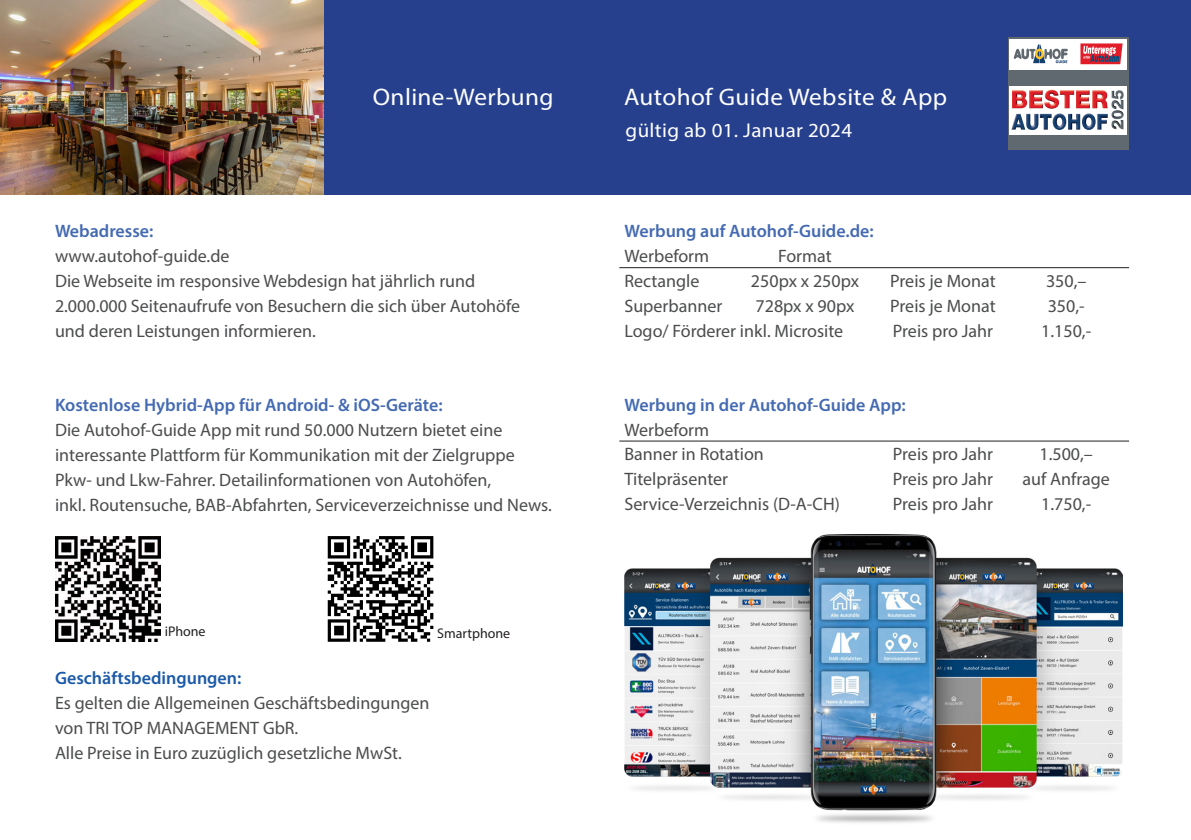
<style>
.page{position:relative;width:1191px;height:840px;background:#fff}
.page>*{position:absolute;margin:0;border:0;box-sizing:border-box;transform-origin:0 0}
.t1{font:24px "Myriad Pro";letter-spacing:.015em;color:#fff;scale:1.05 1}
.t2{font:20px "Myriad Pro";letter-spacing:.015em;color:#fff;scale:1.05 1}
.t3{font:18px/24.8px "Myriad Pro";color:#4b4c4d}
.t4{font:600 18px "Myriad Pro";color:#446ab2}
.t5{font:600 18px "Myriad Pro";color:#1b5aa8}
.t6{font:900 17.2px "Helvetica Neue LT Std";color:#5f696f;scale:.9 1}
.t7{font:14px "Myriad Pro";color:#231f20}
</style>
<div class="page">
<div style="left:0;top:0;width:1191px;height:195px;background:#26408d"></div>
<img style="left:0;top:0;width:323px;height:195px">
<hr style="left:619px;top:267px;width:510px;height:1px;background:#231f20">
<hr style="left:619px;top:440px;width:510px;height:1px;background:#231f20">
<svg style="left:328px;top:536px;width:105px;height:105px"></svg>
<img style="left:55px;top:536px;width:106px;height:105px">
<img style="left:624px;top:534px;width:499px;height:289px">
<div style="left:1007px;top:37px;width:121px;height:113px;background:#5f696f"></div>
<div style="left:1009px;top:39px;width:117px;height:31px;background:#fff"></div>
<div style="left:1009px;top:86px;width:117px;height:48px;background:#fff"></div>
<svg style="left:1013px;top:44px;width:54px;height:19px"></svg>
<svg style="left:1080px;top:43px;width:42px;height:21px"></svg>
<img style="left:1012px;top:90px;width:15px;height:18px">
<img style="left:1029px;top:90px;width:45px;height:19px">
<img style="left:1076px;top:90px;width:13px;height:18px">
<img style="left:1092px;top:90px;width:15px;height:18px">
<img style="left:1011px;top:113px;width:55px;height:17px">
<img style="left:1068px;top:114px;width:12px;height:15px">
<img style="left:1082px;top:113px;width:13px;height:17px">
<img style="left:1097px;top:114px;width:10px;height:15px">
<div style="left:1111px;top:89px;width:13px;height:42px;background:#231f20;opacity:.75"></div>
<p class="t1" style="left:373px;top:82px;width:174px">Online-Werbung</p>
<p class="t1" style="left:624px;top:82px;width:309px">Autohof Guide Website &amp; App</p>
<p class="t2" style="left:625px;top:117px;width:217px">gültig ab 01. Januar 2024</p>
<p class="t6" style="left:1107px;top:130px;width:47px;rotate:-90deg">2025</p>
<p class="t4" style="left:55px;top:220px;width:100px">Webadresse:</p>
<p class="t3" style="left:55px;top:243px;width:176px">www.autohof-guide.de</p>
<p class="t3" style="left:55px;top:268px;width:467px">Die Webseite im responsive Webdesign hat jährlich rund<br>2.000.000 Seitenaufrufe von Besuchern die sich über Autohöfe und deren Leistungen informieren.</p>
<p class="t4" style="left:55px;top:393px;width:389px">Kostenlose Hybrid-App für Android- &amp; iOS-Geräte:</p>
<p class="t3" style="left:55px;top:417px;width:498px">Die Autohof-Guide App mit rund 50.000 Nutzern bietet eine interessante Plattform für Kommunikation mit der Zielgruppe Pkw- und Lkw-Fahrer. Detailinformationen von Autohöfen,<br>inkl. Routensuche, BAB-Abfahrten, Serviceverzeichnisse und News.</p>
<p class="t4" style="left:624px;top:220px;width:251px">Werbung auf Autohof-Guide.de:</p>
<p class="t3" style="left:624px;top:243px;width:86px">Werbeform</p>
<p class="t3" style="left:624px;top:268px;width:77px">Rectangle</p>
<p class="t3" style="left:624px;top:293px;width:99px">Superbanner</p>
<p class="t3" style="left:624px;top:318px;width:220px">Logo/ Förderer inkl. Microsite</p>
<p class="t3" style="left:778px;top:243px;width:55px">Format</p>
<p class="t3" style="left:751px;top:268px;width:110px">250px x 250px</p>
<p class="t3" style="left:755px;top:293px;width:100px">728px x 90px</p>
<p class="t3" style="left:890px;top:268px;width:107px">Preis je Monat</p>
<p class="t3" style="left:890px;top:293px;width:107px">Preis je Monat</p>
<p class="t3" style="left:893px;top:318px;width:102px">Preis pro Jahr</p>
<p class="t4" style="left:624px;top:393px;width:283px">Werbung in der Autohof-Guide App:</p>
<p class="t3" style="left:624px;top:416px;width:86px">Werbeform</p>
<p class="t3" style="left:624px;top:441px;width:141px">Banner in Rotation</p>
<p class="t3" style="left:624px;top:466px;width:105px">Titelpräsenter</p>
<p class="t3" style="left:624px;top:491px;width:217px">Service-Verzeichnis (D-A-CH)</p>
<p class="t3" style="left:893px;top:441px;width:102px">Preis pro Jahr</p>
<p class="t3" style="left:893px;top:466px;width:102px">Preis pro Jahr</p>
<p class="t3" style="left:893px;top:491px;width:102px">Preis pro Jahr</p>
<p class="t3" style="left:1046px;top:268px;width:42px">350,–</p>
<p class="t3" style="left:1047px;top:293px;width:38px">350,-</p>
<p class="t3" style="left:1041px;top:318px;width:51px">1.150,-</p>
<p class="t3" style="left:1039px;top:441px;width:55px">1.500,–</p>
<p class="t3" style="left:1022px;top:466px;width:89px">auf Anfrage</p>
<p class="t3" style="left:1041px;top:491px;width:51px">1.750,-</p>
<p class="t7" style="left:165px;top:622px;width:42px">iPhone</p>
<p class="t7" style="left:437px;top:624px;width:75px">Smartphone</p>
<p class="t5" style="left:55px;top:666px;width:188px">Geschäftsbedingungen:</p>
<p class="t3" style="left:55px;top:690px;width:376px">Es gelten die Allgemeinen Geschäftsbedingungen</p>
<p class="t3" style="left:55px;top:714px;width:245px">von TRI TOP MANAGEMENT GbR.</p>
<p class="t3" style="left:55px;top:739px;width:348px">Alle Preise in Euro zuzüglich gesetzliche MwSt.</p>
</div>
